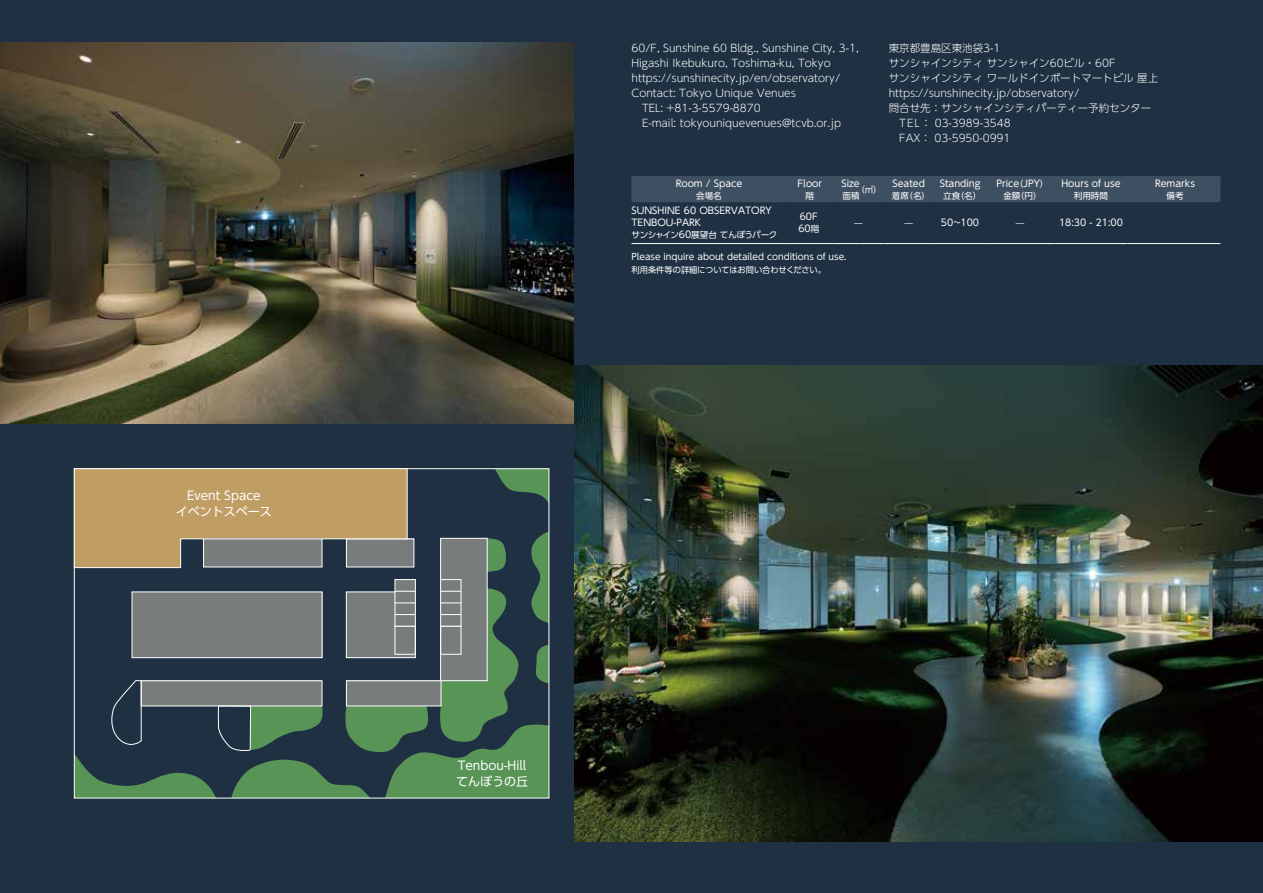
<style>
.page{position:relative;width:1263px;height:893px;background:#1e3042}
.page>*{position:absolute;margin:0;border:0;box-sizing:border-box;transform-origin:0 0}
.t1{font:12px/15.8px "UD Shin Go Pr 6";color:#fff;text-align:center}
.t2{font:300 10.5px/15px "UD Shin Go Pr 6";color:#fff}
.t3{font:9.45px/11.7px "UD Shin Go Pr 6";color:#fff}
.t4{font:9px "UD Shin Go Pr 6";color:#fff}
.t5{font:8.55px "UD Shin Go Pr 6";color:#fff}
.t6{font:8.55px "UD Shin Go Pr 6";letter-spacing:-.04em;color:#fff}
.t7{font:8.25px "UD Shin Go Pr 6";letter-spacing:-.01em;color:#fff}
.s1{font-size:8.55px}
.s2{font-size:9.45px}
</style>
<div class="page">
<img style="left:574px;top:366px;width:689px;height:476px">
<svg style="left:74px;top:468px;width:475px;height:330px"></svg>
<hr style="left:250px;top:705px;width:1px;height:45px;background:#fff">
<img style="left:0;top:43px;width:573px;height:380px">
<div style="left:631px;top:176px;width:589px;height:26px;background:#3e4f62"></div>
<hr style="left:631px;top:243px;width:155px;height:1px;background:#fff">
<hr style="left:786px;top:243px;width:47px;height:1px;background:#fff">
<svg style="left:833px;top:243px;width:50px;height:1px"></svg>
<hr style="left:883px;top:243px;width:51px;height:1px;background:#fff">
<hr style="left:934px;top:243px;width:52px;height:1px;background:#fff">
<hr style="left:1127px;top:243px;width:93px;height:1px;background:#fff">
<hr style="left:1054px;top:243px;width:73px;height:1px;background:#fff">
<hr style="left:986px;top:243px;width:68px;height:1px;background:#fff">
<p class="t1" style="left:176px;top:488px;width:97px">Event Space<br>イベントスペース</p>
<p class="t2" style="left:631px;top:40px;width:229px">60/F, Sunshine 60 Bldg., Sunshine City, 3-1, Higashi Ikebukuro, Toshima-ku, Tokyo https://sunshinecity.jp/en/observatory/ Contact: Tokyo Unique Venues<br>　TEL: +81-3-5579-8870<br>　E-mail: tokyouniquevenues@tcvb.or.jp</p>
<p class="t2" style="left:889px;top:40px;width:271px">東京都豊島区東池袋3-1<br>サンシャインシティ サンシャイン60ビル・60F<br>サンシャインシティ ワールドインポートマートビル 屋上https://sunshinecity.jp/observatory/<br>問合せ先：サンシャインシティパーティー予約センター　TEL： 03-3989-3548　<br>　FAX： 03-5950-0991</p>
<p class="t3" style="left:676px;top:177px;width:68px">Room / Space</p>
<p class="t5" style="left:696px;top:189px;width:27px">会場名</p>
<p class="t3" style="left:797px;top:177px;width:26px">Floor</p>
<p class="t5" style="left:806px;top:189px;width:10px">階</p>
<p class="t3" style="left:841px;top:177px;width:20px">Size</p>
<p class="t5" style="left:842px;top:189px;width:19px">面積</p>
<p class="t5" style="left:856px;top:183px;width:27px">（㎡）</p>
<p class="t3" style="left:892px;top:177px;width:34px">Seated</p>
<p class="t5" style="left:892px;top:189px;width:40px">着席（名）</p>
<p class="t3" style="left:940px;top:177px;width:42px">Standing</p>
<p class="t5" style="left:943px;top:189px;width:40px">立食（名）</p>
<p class="t3" style="left:996px;top:177px;width:54px">Price<span class="s1">（</span>JPY<span class="s1">）</span></p>
<p class="t5" style="left:1003px;top:189px;width:40px">金額（円）</p>
<p class="t3" style="left:1061px;top:177px;width:61px">Hours of use</p>
<p class="t5" style="left:1074px;top:189px;width:36px">利用時間</p>
<p class="t3" style="left:1155px;top:177px;width:42px">Remarks</p>
<p class="t5" style="left:1166px;top:189px;width:19px">備考</p>
<p class="t3" style="left:631px;top:204px;width:142px">SUNSHINE 60 OBSERVATORY<br>TENBOU-PARK</p>
<p class="t6" style="left:631px;top:228px;width:148px">サンシャイン<span class="s2">60</span>展望台てんぼうパーク</p>
<p class="t3" style="left:798px;top:210px;width:22px;line-height:12.6px">60F<br>60<span class="s1">階</span></p>
<p class="t5" style="left:854px;top:216px;width:10px">—</p>
<p class="t5" style="left:904px;top:216px;width:10px">—</p>
<p class="t3" style="left:941px;top:216px;width:40px">50~100</p>
<p class="t5" style="left:1016px;top:216px;width:10px">—</p>
<p class="t3" style="left:1059px;top:216px;width:65px">18:30 - 21:00</p>
<p class="t4" style="left:631px;top:250px;width:217px">Please inquire about detailed conditions of use.</p>
<p class="t7" style="left:631px;top:263px;width:196px">利用条件等の詳細についてはお問い合わせください。</p>
<p class="t1" style="left:456px;top:758px;width:73px;text-align:left">Tenbou-Hillてんぼうの丘</p>
</div>
